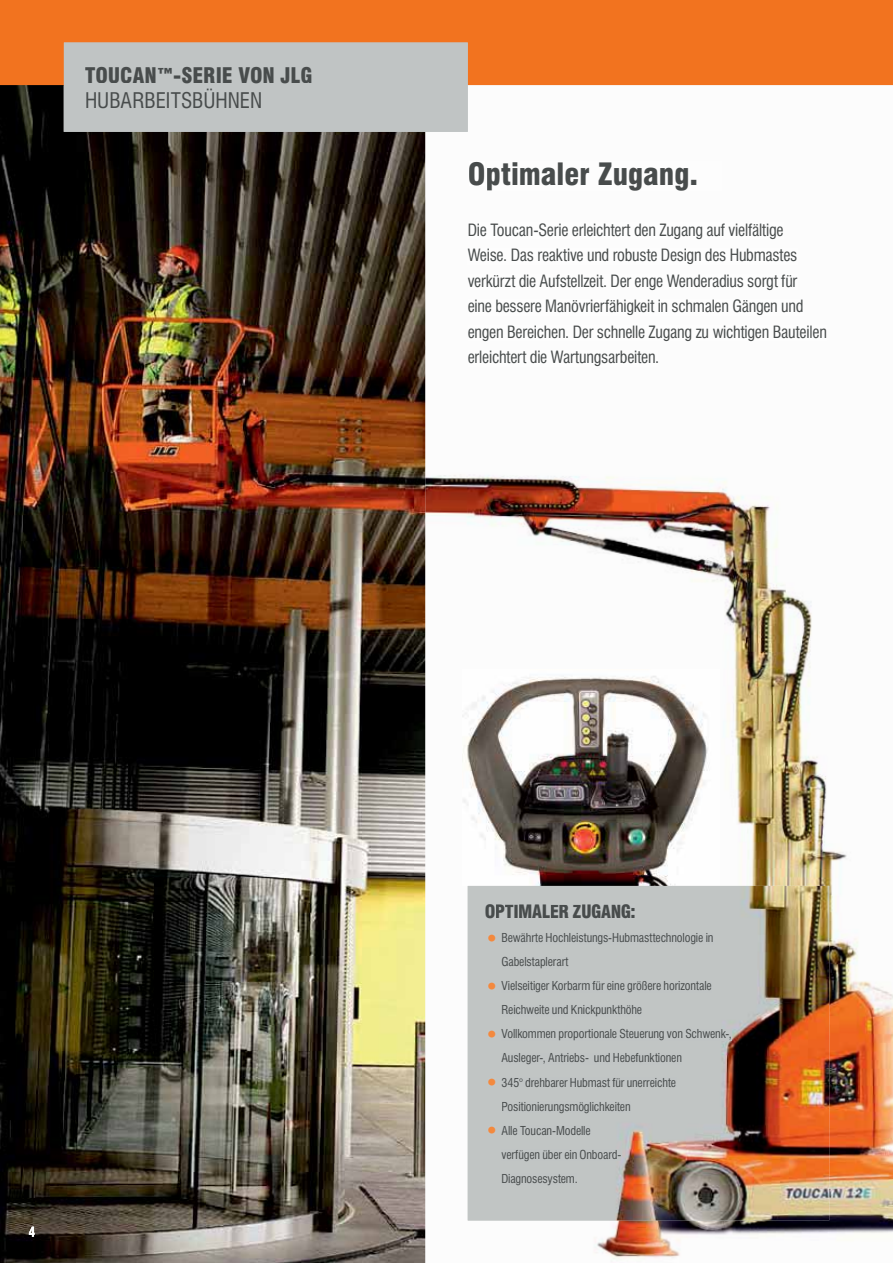
<style>
.page{position:relative;width:893px;height:1263px;background:#fff}
.page>*{position:absolute;margin:0;border:0;box-sizing:border-box;transform-origin:0 0}
.t1{font:900 condensed 30px "Swiss 721 BT";color:#484c4c}
.t2{font:900 condensed 21px "Swiss 721 BT";letter-spacing:-.005em;color:#484c4c}
.t3{font:condensed 21px "Swiss 721 BT";letter-spacing:-.005em;color:#484c4c}
.t4{font:900 condensed 18px "Swiss 721 BT";letter-spacing:-.025em;color:#484c4c}
.t5{font:condensed 16.5px/25.5px "Swiss 721 BT";letter-spacing:-.015em;color:#484c4c}
.t6{font:700 condensed 13.5px "Swiss 721 BT";color:#fff}
.t7{font:condensed 12px/24px "Swiss 721 BT";letter-spacing:-.015em;color:#484c4c}
.s1{font-size:24px;color:#f3893e}
</style>
<div class="page">
<img style="left:425px;top:85px;width:468px;height:1178px">
<img style="left:0;top:85px;width:425px;height:1178px">
<div style="left:0;top:0;width:893px;height:85px;background:#f2731f"></div>
<div style="left:64px;top:43px;width:404px;height:89px;background:#c0c4c4"></div>
<img style="left:462px;top:669px;width:258px;height:217px">
<img style="left:468px;top:886px;width:361px;height:334px">
<svg style="left:29px;top:1226px;width:6px;height:10px"></svg>
<div style="left:85px;top:66px;width:107px;height:17px;background:#c0c4c4"></div>
<div style="left:194px;top:66px;width:117px;height:17px;background:#c0c4c4"></div>
<img style="left:86px;top:92px;width:10px;height:16px">
<div style="left:99px;top:92px;width:103px;height:16px;background:#c0c4c4"></div>
<img style="left:205px;top:88px;width:9px;height:20px">
<img style="left:217px;top:92px;width:44px;height:16px">
<img style="left:486px;top:904px;width:9px;height:15px">
<svg style="left:496px;top:905px;width:54px;height:13px"></svg>
<img style="left:551px;top:905px;width:17px;height:13px">
<svg style="left:568px;top:905px;width:13px;height:13px"></svg>
<img style="left:582px;top:904px;width:38px;height:15px">
<img style="left:622px;top:904px;width:13px;height:15px">
<svg style="left:488px;top:934px;width:7px;height:7px"></svg>
<div style="left:502px;top:933px;width:211px;height:12px;background:#c0c4c4"></div>
<img style="left:502px;top:957px;width:66px;height:12px">
<svg style="left:488px;top:982px;width:7px;height:7px"></svg>
<div style="left:501px;top:981px;width:211px;height:12px;background:#c0c4c4"></div>
<div style="left:502px;top:1005px;width:140px;height:12px;background:#c0c4c4"></div>
<svg style="left:488px;top:1030px;width:7px;height:7px"></svg>
<div style="left:501px;top:1029px;width:231px;height:12px;background:#c0c4c4"></div>
<div style="left:502px;top:1053px;width:179px;height:12px;background:#c0c4c4"></div>
<svg style="left:488px;top:1078px;width:7px;height:7px"></svg>
<div style="left:502px;top:1077px;width:174px;height:10px;background:#c0c4c4"></div>
<div style="left:502px;top:1101px;width:128px;height:12px;background:#c0c4c4"></div>
<svg style="left:488px;top:1126px;width:7px;height:7px"></svg>
<img style="left:502px;top:1125px;width:89px;height:10px">
<img style="left:502px;top:1149px;width:119px;height:12px">
<img style="left:502px;top:1173px;width:75px;height:12px">
<img style="left:469px;top:161px;width:15px;height:24px">
<img style="left:487px;top:162px;width:235px;height:28px">
<img style="left:469px;top:223px;width:315px;height:16px">
<img style="left:468px;top:249px;width:329px;height:15px">
<img style="left:468px;top:274px;width:329px;height:16px">
<img style="left:468px;top:299px;width:336px;height:16px">
<img style="left:468px;top:325px;width:359px;height:16px">
<img style="left:468px;top:351px;width:190px;height:15px">
<h2 class="t2" style="left:85px;top:65px;width:229px">TOUCAN™-SERIE VON JLG</h2>
<h2 class="t3" style="left:85px;top:90px;width:179px">HUBARBEITSBÜHNEN</h2>
<h1 class="t1" style="left:468px;top:159px;width:232px">Optimaler Zugang.</h1>
<p class="t5" style="left:468px;top:218px;width:361px">Die Toucan-Serie erleichtert den Zugang auf vielfältige Weise. Das reaktive und robuste Design des Hubmastes verkürzt die Aufstellzeit. Der enge Wenderadius sorgt für<br>eine bessere Manövrierfähigkeit in schmalen Gängen und engen Bereichen. Der schnelle Zugang zu wichtigen Bauteilen erleichtert die Wartungsarbeiten.</p>
<h3 class="t5" style="left:632px;top:320px;width:8px">ll</h3>
<p class="t6" style="left:29px;top:1225px;width:8px">4</p>
<h3 class="t4" style="left:485px;top:903px;width:153px">OPTIMALER ZUGANG:</h3>
<p class="t7" style="left:501px;top:927px;width:214px;text-indent:-17px"><span class="s1">•</span> Bewährte Hochleistungs-Hubmasttechnologie in<br>Gabelstaplerart</p>
<p class="t7" style="left:501px;top:975px;width:212px;text-indent:-17px"><span class="s1">•</span> Vielseitiger Korbarm für eine größere horizontale<br>Reichweite und Knickpunkthöhe</p>
<p class="t7" style="left:501px;top:1023px;width:232px;text-indent:-17px"><span class="s1">•</span> Vollkommen proportionale Steuerung von Schwenk-,<br>Ausleger-, Antriebs- und Hebefunktionen</p>
<p class="t7" style="left:501px;top:1071px;width:176px;text-indent:-17px"><span class="s1">•</span> 345° drehbarer Hubmast für unerreichte<br>Positionierungsmöglichkeiten</p>
<p class="t7" style="left:501px;top:1119px;width:121px;text-indent:-17px"><span class="s1">•</span> Alle Toucan-Modelle verfügen über ein Onboard-<br>Diagnosesystem.</p>
</div>
